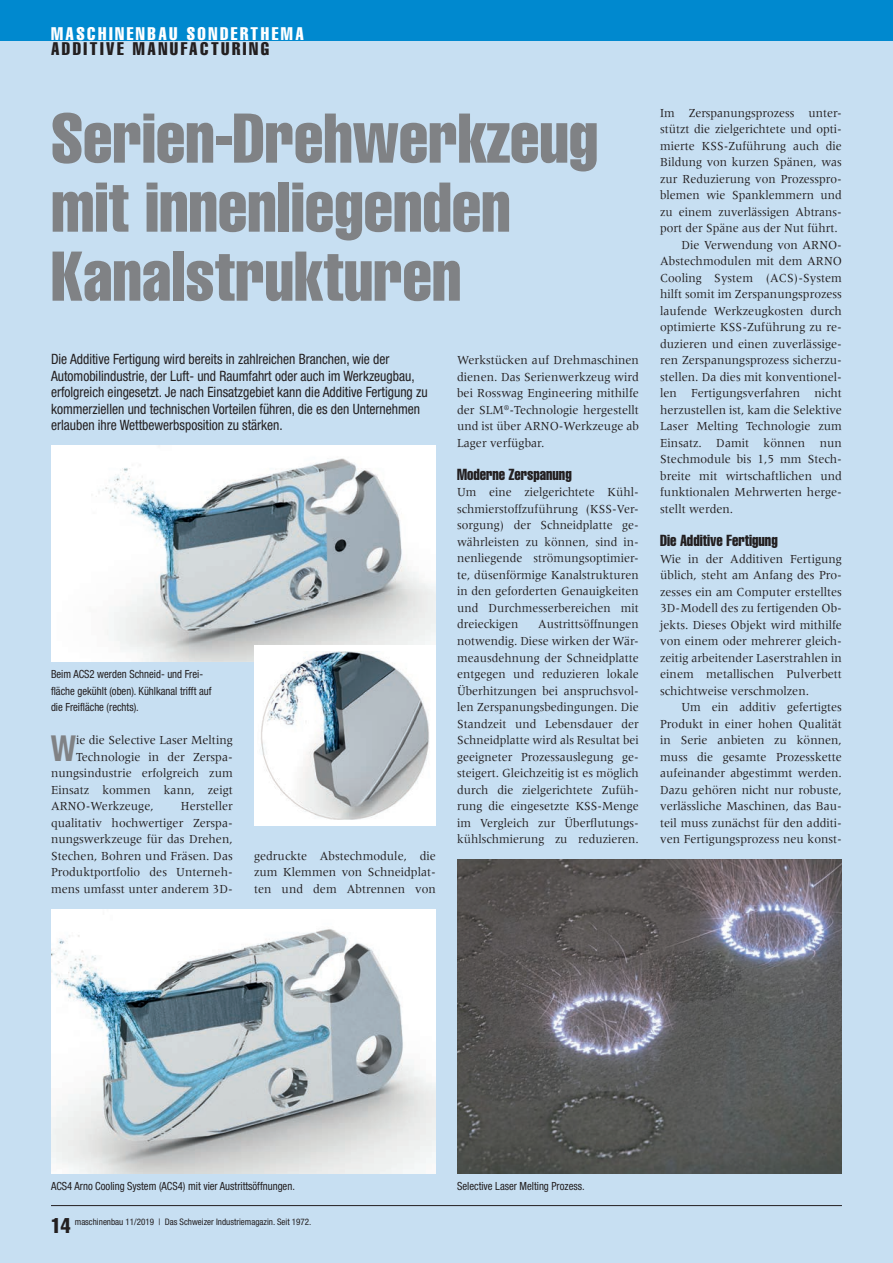
<style>
.page{position:relative;width:893px;height:1263px;background:#c7dff2}
.page>*{position:absolute;margin:0;border:0;box-sizing:border-box;transform-origin:0 0}
.Titel{font:extra-condensed 69px/69px "Helvetica";color:#808285}
.Grundtext_Initiale{font:700 condensed 35.85px "Helvetica Neue";color:#808285;scale:.93 1}
.t1{font:extra-condensed 21px "Helvetica";color:#231f20}
.t2{font:extra-condensed 18px "Helvetica";letter-spacing:.14em;color:#fff}
.t3{font:extra-condensed 18px "Helvetica";letter-spacing:.14em;color:#231f20}
.UT{font:extra-condensed 15.75px "Helvetica";color:#231f20;scale:.95 1}
.Lead{font:condensed 14.25px/16.5px "Helvetica Neue";color:#231f20;scale:.95 1}
.Grundtext{font:12.75px/16.5px "Meridien LT Std";color:#231f20;text-align:justify;scale:.94 1}
.Grundtext_Einzug{font:12.75px/16.5px "Meridien LT Std";color:#231f20;text-align:justify;scale:.95 1}
.Grundtext_Initiale-2{font:12.75px/16.5px "Meridien LT Std";color:#231f20;text-align:justify;scale:.95 1}
.Grundtext-2{font:12.75px/16.5px "Meridien LT Std";color:#231f20;text-align:justify;scale:.95 1}
.Bildlegende{font:condensed 11.25px/16.5px "Helvetica Neue";color:#231f20;scale:.95 1}
.t4{font:condensed 9px "Helvetica Neue";color:#231f20}
</style>
<div class="page">
<div style="left:0;top:0;width:893px;height:40px;background:#0089cf"></div>
<hr style="left:51px;top:1205px;width:791px;height:1px;background:#231f20">
<img style="left:51px;top:910px;width:385px;height:263px">
<img style="left:51px;top:446px;width:385px;height:215px">
<div style="left:254px;top:645px;width:182px;height:181px;background:#fff"></div>
<img style="left:261px;top:651px;width:168px;height:168px">
<img style="left:457px;top:859px;width:385px;height:314px">
<h3 class="t2" style="left:51px;top:23px;width:254px">MASCHINENBAU SONDERTHEMA</h3>
<h3 class="t3" style="left:51px;top:38px;width:219px">ADDITIVE MANUFACTURING</h3>
<p class="Titel" style="left:51px;top:103px;width:549px">Serien-Drehwerkzeug mit innenliegenden<br>Kanalstrukturen</p>
<p class="Lead" style="left:51px;top:351px;width:398px">Die Additive Fertigung wird bereits in zahlreichen Branchen, wie der Automobilindustrie, der Luft- und Raumfahrt oder auch im Werkzeugbau, erfolgreich eingesetzt. Je nach Einsatzgebiet kann die Additive Fertigung zu kommerziellen und technischen Vorteilen führen, die es den Unternehmen erlauben ihre Wettbewerbsposition zu stärken.</p>
<p class="Bildlegende" style="left:51px;top:666px;width:170px">Beim ACS2 werden Schneid- und Frei&shy;fläche gekühlt (oben). Kühlkanal trifft auf die Freifläche (rechts).</p>
<p class="Grundtext_Initiale" style="left:51px;top:726px;width:29px">W</p>
<p class="Grundtext_Initiale-2" style="left:76px;top:732px;width:167px">ie die Selective Laser Melting</p>
<p class="Grundtext_Initiale-2" style="left:76px;top:748px;width:167px">Technologie in der Zerspa-</p>
<p class="Grundtext_Initiale-2" style="left:51px;top:765px;width:193px">nungsindustrie erfolgreich zum</p>
<p class="Grundtext_Initiale-2" style="left:51px;top:781px;width:193px">Einsatz kommen kann, zeigt</p>
<p class="Grundtext_Initiale-2" style="left:51px;top:798px;width:110px">ARNO-Werkzeuge,</p>
<p class="Grundtext_Initiale-2" style="left:51px;top:798px;width:193px;text-indent:130px">Hersteller qualitativ hochwertiger Zerspa&shy;nungswerkzeuge für das Drehen, Stechen, Bohren und Fräsen. Das Produktportfolio des Unterneh&shy;mens umfasst unter anderem 3D-</p>
<p class="Grundtext_Initiale-2" style="left:254px;top:847px;width:193px">gedruckte Abstechmodule, die zum Klemmen von Schneidplat&shy;ten und dem Abtrennen von</p>
<p class="Grundtext_Initiale-2" style="left:457px;top:352px;width:193px">Werkstücken auf Drehmaschinen dienen. Das Serienwerkzeug wird bei Rosswag Engineering mithilfe der SLM<sup>®</sup>-Technologie hergestellt und ist über ARNO-Werkzeuge ab Lager verfügbar.</p>
<p class="UT" style="left:457px;top:464px;width:122px">Moderne Zerspanung</p>
<p class="Grundtext" style="left:457px;top:484px;width:195px">Um eine zielgerichtete Kühl&shy;schmierstoffzuführung (KSS-Ver&shy;sorgung) der Schneidplatte ge&shy;währleisten zu können, sind in&shy;nenliegende strömungsoptimier&shy;te, düsenförmige Kanalstrukturen in den geforderten Genauigkeiten und Durchmesserbereichen mit dreieckigen</p>
<p class="Grundtext" style="left:457px;top:616px;width:195px;text-indent:81px">Austrittsöffnungen notwendig. Diese wirken der Wär&shy;meausdehnung der Schneidplatte entgegen und reduzieren lokale Überhitzungen bei anspruchsvol&shy;len Zerspanungsbedingungen. Die Standzeit und Lebensdauer der Schneidplatte wird als Resultat bei geeigneter Prozessauslegung ge&shy;steigert. Gleichzeitig ist es möglich durch die zielgerichtete Zufüh&shy;rung die eingesetzte KSS-Menge im Vergleich zur Überflutungs&shy;kühlschmierung zu reduzieren.</p>
<p class="Grundtext" style="left:660px;top:105px;width:195px">Im Zerspanungsprozess unter&shy;stützt die zielgerichtete und opti&shy;mierte KSS-Zuführung auch die Bildung von kurzen Spänen, was zur Reduzierung von Prozesspro&shy;blemen wie Spanklemmern und zu einem zuverlässigen Abtrans&shy;port der Späne aus der Nut führt.</p>
<p class="Grundtext_Einzug" style="left:660px;top:237px;width:193px;text-indent:21px">Die Verwendung von ARNO-Abstechmodulen mit dem ARNO Cooling System (ACS)-System hilft somit im Zerspanungsprozess laufende Werkzeugkosten durch optimierte KSS-Zuführung zu re&shy;duzieren und einen zuverlässige&shy;ren Zerspanungsprozess sicherzu&shy;stellen. Da dies mit konventionel&shy;len Fertigungsverfahren nicht herzustellen ist, kam die Selektive Laser Melting Technologie zum Einsatz. Damit können nun Stechmodule bis 1,5 mm Stech&shy;breite mit wirtschaftlichen und funktionalen Mehrwerten herge&shy;stellt werden.</p>
<p class="UT" style="left:660px;top:530px;width:125px">Die Additive Fertigung</p>
<p class="Grundtext-2" style="left:660px;top:550px;width:193px">Wie in der Additiven Fertigung üblich, steht am Anfang des Pro&shy;zesses ein am Computer erstelltes 3D-Modell des zu fertigenden Ob&shy;jekts. Dieses Objekt wird mithilfe von einem oder mehrerer gleich&shy;zeitig arbeitender Laserstrahlen in einem metallischen Pulverbett schichtweise verschmolzen.</p>
<p class="Grundtext_Einzug" style="left:660px;top:699px;width:193px;text-indent:21px">Um ein additiv gefertigtes Produkt in einer hohen Qualität in Serie anbieten zu können, muss die gesamte Prozesskette aufeinander abgestimmt werden.<br>Dazu gehören nicht nur robuste, verlässliche Maschinen, das Bau&shy;teil muss zunächst für den additi&shy;ven Fertigungsprozess neu konst-</p>
<p class="Bildlegende" style="left:51px;top:1177px;width:258px">ACS4 Arno Cooling System (ACS4) mit vier Austrittsöffnungen.</p>
<p class="Bildlegende" style="left:457px;top:1177px;width:136px">Selective Laser Melting Prozess.</p>
<h3 class="t1" style="left:51px;top:1212px;width:21px">14</h3>
<p class="t4" style="left:75px;top:1216px;width:238px">maschinenbau 11/2019 | Das Schweizer Industriemagazin. Seit 1972.</p>
</div>
